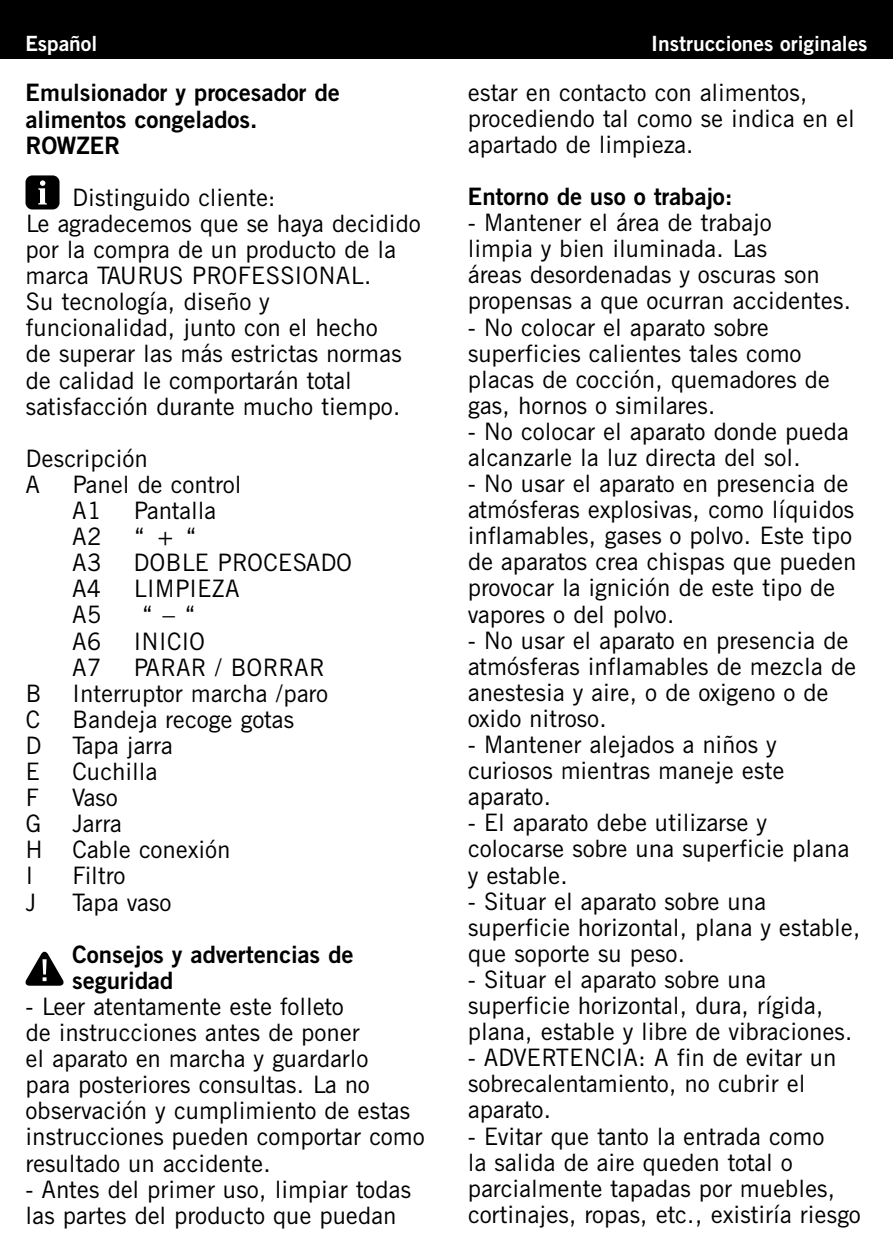
<style>
.page{position:relative;width:893px;height:1259px;background:#fff}
.page>*{position:absolute;margin:0;border:0;box-sizing:border-box;transform-origin:0 0}
.t1{font:24px/26.1px "Cg Trade";color:#000}
.t2{font:24px/26.1px "Cg Trade Bd No 2";color:#000}
.t3{font:21px "Cg Trade Bd No 2";color:#fff}
</style>
<div class="page">
<div style="left:26px;top:175px;width:34px;height:34px;background:#000;border-radius:7px"></div>
<svg style="left:38px;top:180px;width:9px;height:24px"></svg>
<svg style="left:25px;top:951px;width:39px;height:34px"></svg>
<div style="left:0;top:0;width:893px;height:59px;background:#000"></div>
<p class="t3" style="left:26px;top:31px;width:73px">Español</p>
<p class="t3" style="left:651px;top:31px;width:218px">Instrucciones originales</p>
<p class="t2" style="left:26px;top:80px;width:316px">Emulsionador y procesador de alimentos congelados.<br>ROWZER</p>
<p class="t1" style="left:26px;top:184px;width:397px;text-indent:47px">Distinguido cliente:<br>Le agradecemos que se haya decidido por la compra de un producto de la marca TAURUS PROFESSIONAL.<br>Su tecnología, diseño y funcionalidad, junto con el hecho<br>de superar las más estrictas normas de calidad le comportarán total satisfacción durante mucho tiempo.</p>
<p class="t1" style="left:26px;top:445px;width:124px">Descripción<br>A</p>
<p class="t1" style="left:72px;top:471px;width:171px">Panel de control<br>A1</p>
<p class="t1" style="left:134px;top:497px;width:84px">Pantalla</p>
<p class="t1" style="left:72px;top:524px;width:31px">A2</p>
<p class="t1" style="left:134px;top:524px;width:65px">“ + “</p>
<p class="t1" style="left:72px;top:550px;width:31px">A3</p>
<p class="t1" style="left:134px;top:550px;width:220px">DOBLE PROCESADO</p>
<p class="t1" style="left:72px;top:576px;width:31px">A4</p>
<p class="t1" style="left:134px;top:576px;width:108px">LIMPIEZA</p>
<p class="t1" style="left:72px;top:602px;width:31px">A5</p>
<p class="t1" style="left:141px;top:602px;width:56px">“ – “</p>
<p class="t1" style="left:72px;top:628px;width:31px">A6</p>
<p class="t1" style="left:134px;top:628px;width:73px">INICIO</p>
<p class="t1" style="left:72px;top:654px;width:31px">A7</p>
<p class="t1" style="left:134px;top:654px;width:193px">PARAR / BORRAR</p>
<p class="t1" style="left:26px;top:680px;width:17px">B</p>
<p class="t1" style="left:72px;top:680px;width:257px">Interruptor marcha /paro</p>
<p class="t1" style="left:26px;top:706px;width:16px">C</p>
<p class="t1" style="left:72px;top:706px;width:223px">Bandeja recoge gotas</p>
<p class="t1" style="left:26px;top:732px;width:17px">D</p>
<p class="t1" style="left:72px;top:732px;width:102px">Tapa jarra</p>
<p class="t1" style="left:26px;top:758px;width:16px">E</p>
<p class="t1" style="left:72px;top:758px;width:87px">Cuchilla</p>
<p class="t1" style="left:26px;top:784px;width:15px">F</p>
<p class="t1" style="left:72px;top:784px;width:47px">Vaso</p>
<p class="t1" style="left:26px;top:810px;width:17px">G</p>
<p class="t1" style="left:26px;top:810px;width:206px;text-indent:47px">Jarra<br>H Cable conexión<br>I</p>
<p class="t1" style="left:72px;top:863px;width:55px">Filtro</p>
<p class="t1" style="left:26px;top:889px;width:12px">J</p>
<p class="t1" style="left:72px;top:889px;width:101px">Tapa vaso</p>
<p class="t2" style="left:72px;top:941px;width:283px">Consejos y advertencias de seguridad</p>
<p class="t1" style="left:26px;top:993px;width:401px">- Leer atentamente este folleto<br>de instrucciones antes de poner<br>el aparato en marcha y guardarlo<br>para posteriores consultas. La no observación y cumplimiento de estas instrucciones pueden comportar como resultado un accidente.</p>
<p class="t1" style="left:26px;top:1176px;width:387px">- Antes del primer uso, limpiar todas las partes del producto que puedan</p>
<p class="t1" style="left:468px;top:79px;width:388px">estar en contacto con alimentos, procediendo tal como se indica en el apartado de limpieza.</p>
<p class="t2" style="left:468px;top:183px;width:267px">Entorno de uso o trabajo:</p>
<p class="t1" style="left:468px;top:210px;width:385px">- Mantener el área de trabajo<br>limpia y bien iluminada. Las<br>áreas desordenadas y oscuras son propensas a que ocurran accidentes.</p>
<p class="t1" style="left:468px;top:314px;width:364px">- No colocar el aparato sobre superficies calientes tales como placas de cocción, quemadores de gas, hornos o similares.</p>
<p class="t1" style="left:468px;top:418px;width:383px">- No colocar el aparato donde pueda alcanzarle la luz directa del sol.</p>
<p class="t1" style="left:468px;top:470px;width:390px">- No usar el aparato en presencia de atmósferas explosivas, como líquidos inflamables, gases o polvo. Este tipo de aparatos crea chispas que pueden provocar la ignición de este tipo de vapores o del polvo.</p>
<p class="t1" style="left:468px;top:627px;width:390px">- No usar el aparato en presencia de atmósferas inflamables de mezcla de anestesia y aire, o de oxigeno o de oxido nitroso.</p>
<p class="t1" style="left:468px;top:731px;width:318px">- Mantener alejados a niños y curiosos mientras maneje este aparato.</p>
<p class="t1" style="left:468px;top:810px;width:383px">- El aparato debe utilizarse y colocarse sobre una superficie plana y estable.</p>
<p class="t1" style="left:468px;top:888px;width:395px">- Situar el aparato sobre una superficie horizontal, plana y estable, que soporte su peso.</p>
<p class="t1" style="left:468px;top:966px;width:387px">- Situar el aparato sobre una superficie horizontal, dura, rígida, plana, estable y libre de vibraciones.</p>
<p class="t1" style="left:468px;top:1044px;width:370px">- ADVERTENCIA: A fin de evitar un sobrecalentamiento, no cubrir el aparato.</p>
<p class="t1" style="left:468px;top:1123px;width:395px">- Evitar que tanto la entrada como<br>la salida de aire queden total o parcialmente tapadas por muebles, cortinajes, ropas, etc., existiría riesgo</p>
</div>
